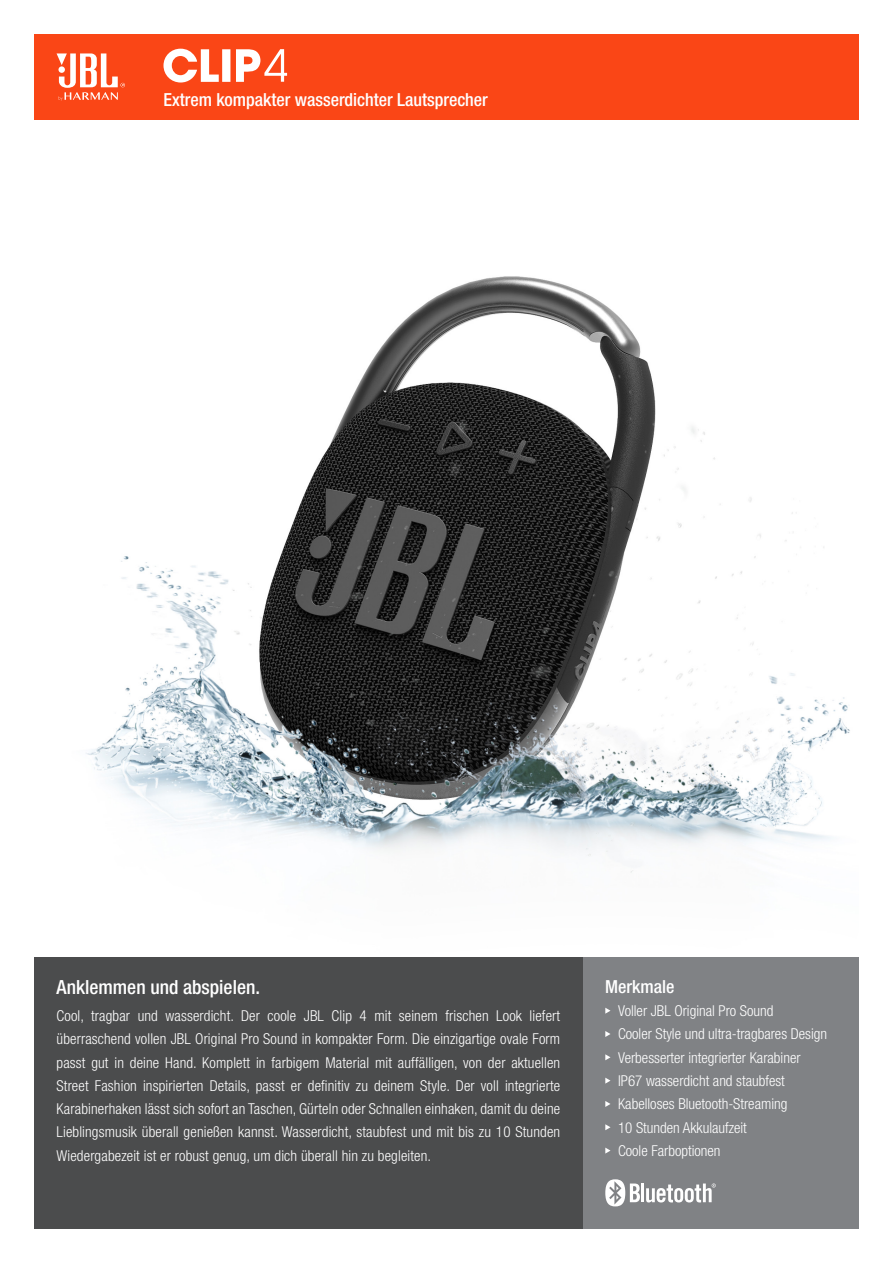
<style>
.page{position:relative;width:893px;height:1263px;background:#fff}
.page>*{position:absolute;margin:0;border:0;box-sizing:border-box;transform-origin:0 0}
.t1{font:500 condensed 19.5px "Helvetica Neue LT Pro";color:#fff}
.t2{font:500 condensed 18px "Helvetica Neue LT Pro";color:#fff}
.t3{font:300 condensed 15px/23.2px "Helvetica Neue LT Pro";color:#fff;text-align:justify}
</style>
<div class="page">
<img style="left:86px;top:276px;width:764px;height:597px">
<div style="left:34px;top:34px;width:825px;height:85px;background:#fa4616"></div>
<svg style="left:57px;top:53px;width:68px;height:48px"></svg>
<div style="left:583px;top:957px;width:276px;height:272px;background:#808285"></div>
<svg style="left:605px;top:1008px;width:5px;height:6px"></svg>
<svg style="left:605px;top:1031px;width:5px;height:6px"></svg>
<svg style="left:605px;top:1054px;width:5px;height:6px"></svg>
<svg style="left:605px;top:1077px;width:5px;height:7px"></svg>
<svg style="left:605px;top:1101px;width:5px;height:6px"></svg>
<svg style="left:605px;top:1124px;width:5px;height:6px"></svg>
<svg style="left:605px;top:1147px;width:5px;height:6px"></svg>
<div style="left:34px;top:957px;width:549px;height:272px;background:#4b4c4d"></div>
<hr style="left:641px;top:1183px;width:3px;height:19px;background:#fff">
<svg style="left:646px;top:1183px;width:70px;height:19px"></svg>
<svg style="left:605px;top:1179px;width:35px;height:27px"></svg>
<div style="left:222px;top:49px;width:8px;height:33px;background:#fff"></div>
<svg style="left:163px;top:49px;width:56px;height:34px"></svg>
<svg style="left:236px;top:49px;width:51px;height:33px"></svg>
<p class="t2" style="left:163px;top:89px;width:326px">Extrem kompakter wasserdichter Lautsprecher</p>
<p class="t1" style="left:57px;top:975px;width:205px">Anklemmen und abspielen.</p>
<p class="t3" style="left:57px;top:1004px;width:505px">Cool, tragbar und wasserdicht. Der coole JBL Clip 4 mit seinem frischen Look liefert überraschend vollen JBL Original Pro Sound in kompakter Form. Die einzigartige ovale Form passt gut in deine Hand. Komplett in farbigem Material mit auffälligen, von der aktuellen Street Fashion inspirierten Details, passt er definitiv zu deinem Style. Der voll integrierte Karabinerhaken lässt sich sofort an Taschen, Gürteln oder Schnallen einhaken, damit du deine Lieblingsmusik überall genießen kannst. Wasserdicht, staubfest und mit bis zu 10 Stunden Wiedergabezeit ist er robust genug, um dich überall hin zu begleiten.</p>
<p class="t2" style="left:605px;top:975px;width:71px">Merkmale</p>
<p class="t3" style="left:618px;top:999px;width:157px">Voller JBL Original Pro Sound</p>
<p class="t3" style="left:618px;top:1022px;width:211px">Cooler Style und ultra-tragbares Design</p>
<p class="t3" style="left:618px;top:1045px;width:184px">Verbesserter integrierter Karabiner</p>
<p class="t3" style="left:618px;top:1069px;width:168px">IP67 wasserdicht and staubfest</p>
<p class="t3" style="left:618px;top:1092px;width:171px">Kabelloses Bluetooth-Streaming</p>
<p class="t3" style="left:618px;top:1115px;width:130px">10 Stunden Akkulaufzeit</p>
<p class="t3" style="left:618px;top:1139px;width:104px">Coole Farboptionen</p>
</div>
